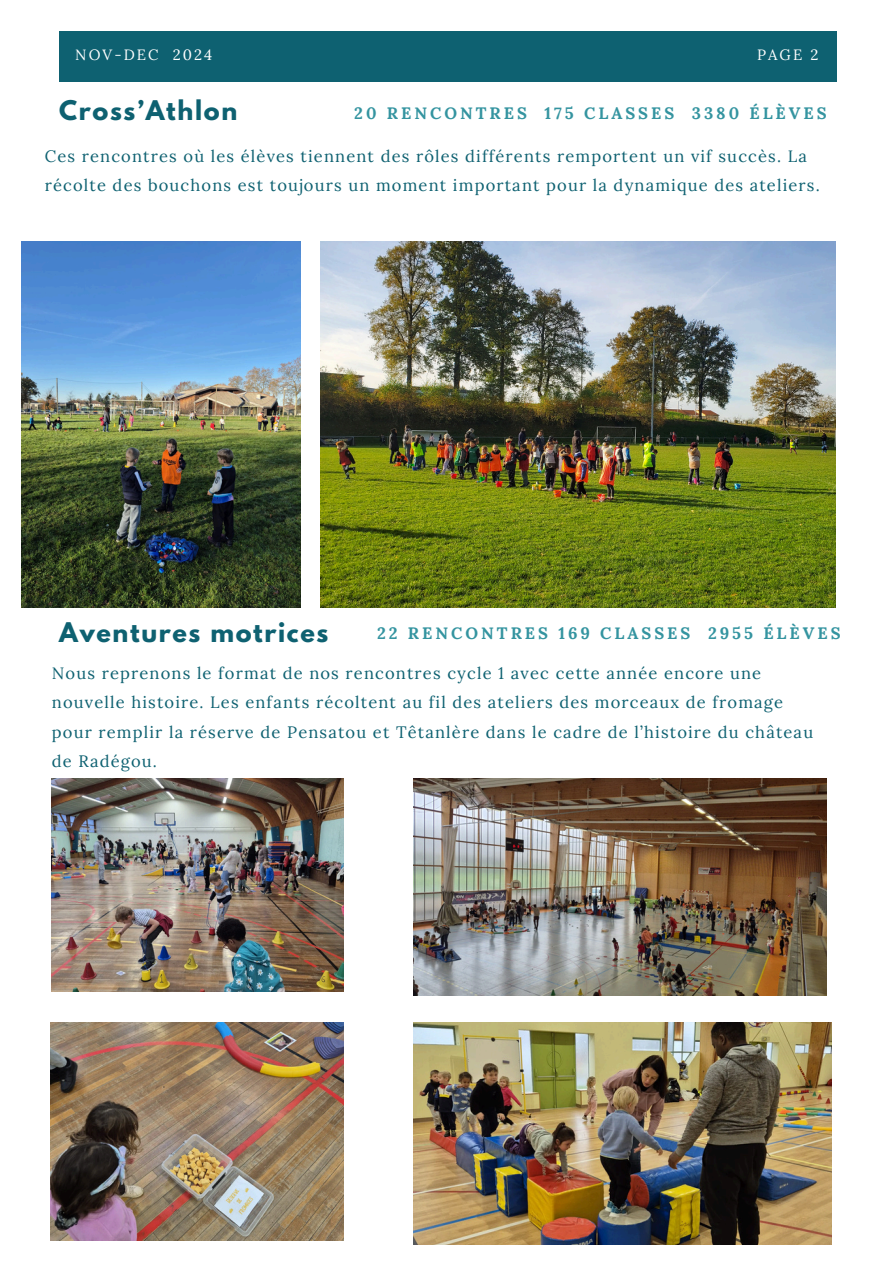
<style>
.page{position:relative;width:894px;height:1264px;background:#fff}
.page>*{position:absolute;margin:0;border:0;box-sizing:border-box;transform-origin:0 0}
.t1{font:700 24px "League Spartan";letter-spacing:.07em;color:#0e6171}
.t2{font:16.5px/29.2px "Lora";letter-spacing:.07em;color:#0e6171}
.t3{font:700 16.5px "Lora";letter-spacing:.18em;color:#3494a0}
.t4{font:14.85px "Lora";letter-spacing:.14em;color:#fff}
</style>
<div class="page">
<div style="left:59px;top:31px;width:776px;height:51px;background:#0e6171"></div>
<img style="left:50px;top:1022px;width:293px;height:218px">
<img style="left:413px;top:1022px;width:418px;height:222px">
<img style="left:21px;top:242px;width:279px;height:365px">
<img style="left:320px;top:242px;width:515px;height:365px">
<img style="left:413px;top:778px;width:413px;height:217px">
<img style="left:52px;top:778px;width:291px;height:213px">
<p class="t4" style="left:75px;top:45px;width:138px">NOV-DEC 2024</p>
<h3 class="t4" style="left:756px;top:45px;width:63px">PAGE 2</h3>
<h3 class="t1" style="left:59px;top:98px;width:179px">Cross’Athlon</h3>
<h1 class="t3" style="left:354px;top:102px;width:474px">20 RENCONTRES 175 CLASSES 3380 ÉLÈVES</h1>
<h2 class="t2" style="left:45px;top:141px;width:776px">Ces rencontres où les élèves tiennent des rôles différents remportent un vif succès. La récolte des bouchons est toujours un moment important pour la dynamique des ateliers.</h2>
<p class="t1" style="left:59px;top:620px;width:271px">Aventures motrices</p>
<p class="t3" style="left:377px;top:622px;width:465px">22 RENCONTRES 169 CLASSES 2955 ÉLÈVES</p>
<p class="t2" style="left:52px;top:658px;width:762px">Nous reprenons le format de nos rencontres cycle 1 avec cette année encore une nouvelle histoire. Les enfants récoltent au fil des ateliers des morceaux de fromage pour remplir la réserve de Pensatou et Têtanlère dans le cadre de l’histoire du château de Radégou.</p>
</div>
